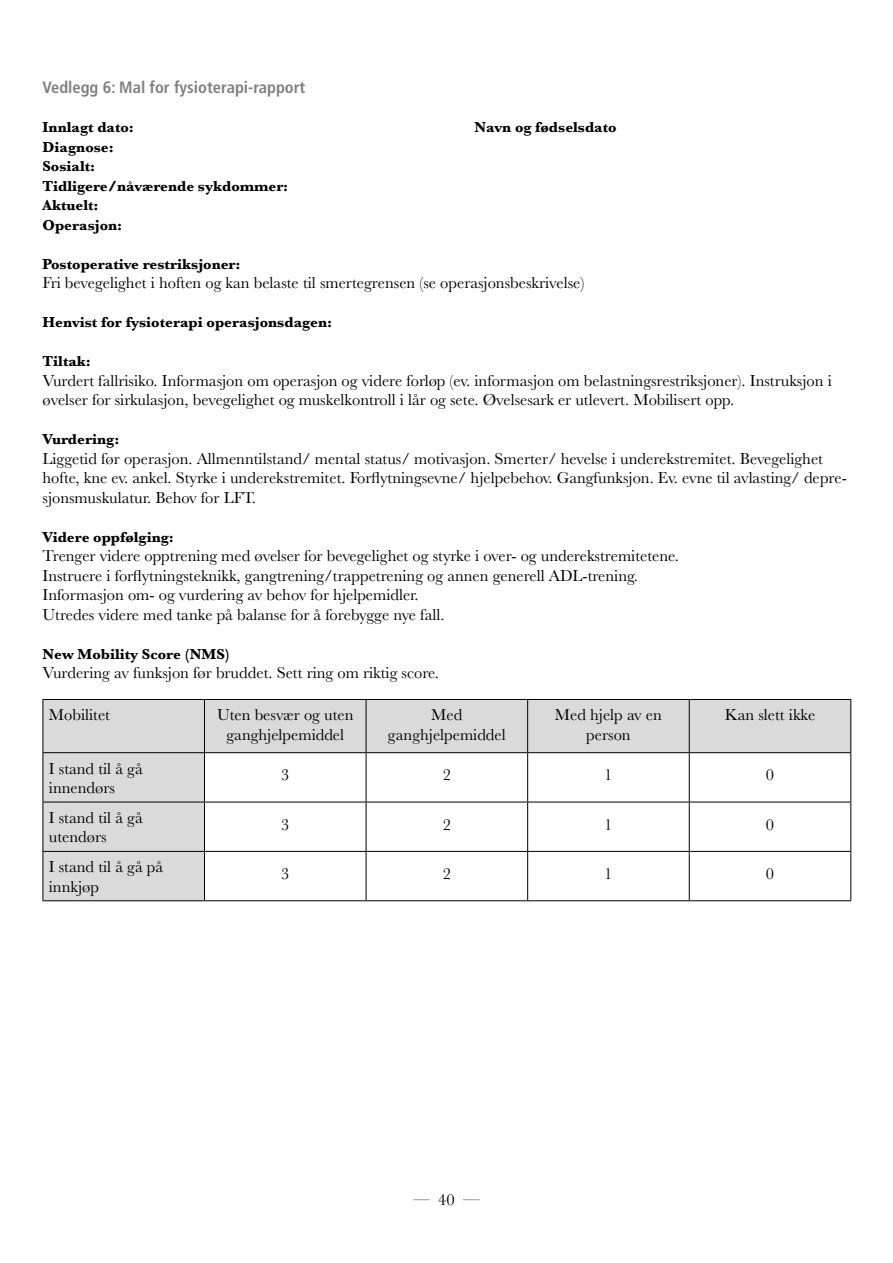
<style>
.page{position:relative;width:893px;height:1263px;background:#fff}
.page>*{position:absolute;margin:0;border:0;box-sizing:border-box;transform-origin:0 0}
.t1{font:16.5px/19.5px "Baskerville";color:#000}
.t2{font:700 condensed 16.5px "Frutiger";color:#808080}
.t3{font:700 15px/19.5px "Baskerville";color:#000}
</style>
<div class="page">
<div style="left:44px;top:700px;width:806px;height:200px;background:#dadada"></div>
<svg style="left:205px;top:753px;width:645px;height:147px"></svg>
<hr style="left:204px;top:700px;width:1px;height:52px;background:#000">
<hr style="left:366px;top:700px;width:1px;height:52px;background:#000">
<hr style="left:527px;top:700px;width:1px;height:52px;background:#000">
<hr style="left:689px;top:700px;width:1px;height:52px;background:#000">
<hr style="left:204px;top:753px;width:1px;height:49px;background:#000">
<hr style="left:366px;top:753px;width:1px;height:49px;background:#000">
<hr style="left:527px;top:753px;width:1px;height:49px;background:#000">
<hr style="left:689px;top:753px;width:1px;height:49px;background:#000">
<hr style="left:204px;top:802px;width:1px;height:49px;background:#000">
<hr style="left:366px;top:802px;width:1px;height:49px;background:#000">
<hr style="left:527px;top:802px;width:1px;height:49px;background:#000">
<hr style="left:689px;top:802px;width:1px;height:49px;background:#000">
<hr style="left:204px;top:852px;width:1px;height:48px;background:#000">
<hr style="left:366px;top:852px;width:1px;height:48px;background:#000">
<hr style="left:527px;top:852px;width:1px;height:48px;background:#000">
<hr style="left:689px;top:852px;width:1px;height:48px;background:#000">
<hr style="left:43px;top:752px;width:161px;height:1px;background:#000">
<hr style="left:204px;top:752px;width:162px;height:1px;background:#000">
<hr style="left:366px;top:752px;width:162px;height:1px;background:#000">
<hr style="left:528px;top:752px;width:161px;height:1px;background:#000">
<hr style="left:689px;top:752px;width:162px;height:1px;background:#000">
<hr style="left:43px;top:802px;width:161px;height:1px;background:#000">
<hr style="left:204px;top:802px;width:162px;height:1px;background:#000">
<hr style="left:366px;top:802px;width:162px;height:1px;background:#000">
<hr style="left:528px;top:802px;width:161px;height:1px;background:#000">
<hr style="left:689px;top:802px;width:162px;height:1px;background:#000">
<hr style="left:43px;top:851px;width:161px;height:1px;background:#000">
<hr style="left:204px;top:851px;width:162px;height:1px;background:#000">
<hr style="left:366px;top:851px;width:162px;height:1px;background:#000">
<hr style="left:528px;top:851px;width:161px;height:1px;background:#000">
<hr style="left:689px;top:851px;width:162px;height:1px;background:#000">
<hr style="left:43px;top:699px;width:161px;height:1px;background:#000">
<hr style="left:43px;top:700px;width:1px;height:52px;background:#000">
<hr style="left:204px;top:699px;width:162px;height:1px;background:#000">
<hr style="left:366px;top:699px;width:162px;height:1px;background:#000">
<hr style="left:528px;top:699px;width:161px;height:1px;background:#000">
<hr style="left:689px;top:699px;width:162px;height:1px;background:#000">
<hr style="left:850px;top:700px;width:1px;height:52px;background:#000">
<hr style="left:43px;top:753px;width:1px;height:49px;background:#000">
<hr style="left:850px;top:753px;width:1px;height:49px;background:#000">
<hr style="left:43px;top:802px;width:1px;height:49px;background:#000">
<hr style="left:850px;top:802px;width:1px;height:49px;background:#000">
<hr style="left:43px;top:852px;width:1px;height:48px;background:#000">
<hr style="left:850px;top:852px;width:1px;height:48px;background:#000">
<hr style="left:43px;top:900px;width:161px;height:1px;background:#000">
<hr style="left:204px;top:900px;width:162px;height:1px;background:#000">
<hr style="left:366px;top:900px;width:162px;height:1px;background:#000">
<hr style="left:528px;top:900px;width:161px;height:1px;background:#000">
<hr style="left:689px;top:900px;width:162px;height:1px;background:#000">
<p class="t2" style="left:43px;top:77px;width:264px">Vedlegg 6: Mal for fysioterapi-rapport</p>
<p class="t3" style="left:43px;top:118px;width:93px">Innlagt dato:</p>
<p class="t3" style="left:475px;top:118px;width:144px">Navn og fødselsdato</p>
<p class="t3" style="left:43px;top:137px;width:247px">Diagnose:<br>Sosialt:<br>Tidligere/nåværende sykdommer:<br>Aktuelt:<br>Operasjon:</p>
<p class="t3" style="left:43px;top:254px;width:199px">Postoperative restriksjoner:</p>
<p class="t1" style="left:43px;top:273px;width:543px">Fri bevegelighet i hoften og kan belaste til smertegrensen (se operasjonsbeskrivelse)</p>
<p class="t3" style="left:43px;top:313px;width:291px">Henvist for fysioterapi operasjonsdagen:</p>
<p class="t3" style="left:43px;top:352px;width:50px">Tiltak:</p>
<p class="t1" style="left:43px;top:371px;width:791px">Vurdert fallrisiko. Informasjon om operasjon og videre forløp (ev. informasjon om belastningsrestriksjoner). Instruksjon i øvelser for sirkulasjon, bevegelighet og muskelkontroll i lår og sete. Øvelsesark er utlevert. Mobilisert opp.</p>
<p class="t3" style="left:43px;top:430px;width:78px">Vurdering:</p>
<p class="t1" style="left:43px;top:449px;width:806px">Liggetid før operasjon. Allmenntilstand/ mental status/ motivasjon. Smerter/ hevelse i underekstremitet. Bevegelighet hofte, kne ev. ankel. Styrke i underekstremitet. Forflytningsevne/ hjelpebehov. Gangfunksjon. Ev. evne til avlasting/ depre&shy;sjonsmuskulatur. Behov for LFT.</p>
<p class="t3" style="left:43px;top:527px;width:133px">Videre oppfølging:</p>
<p class="t1" style="left:43px;top:546px;width:638px">Trenger videre opptrening med øvelser for bevegelighet og styrke i over- og underekstremitetene.<br>Instruere i forflytningsteknikk, gangtrening/trappetrening og annen generell ADL-trening.<br>Informasjon om- og vurdering av behov for hjelpemidler.<br>Utredes videre med tanke på balanse for å forebygge nye fall.</p>
<p class="t3" style="left:43px;top:644px;width:189px">New Mobility Score (NMS)</p>
<p class="t1" style="left:43px;top:663px;width:398px">Vurdering av funksjon før bruddet. Sett ring om riktig score.</p>
<p class="t1" style="left:49px;top:705px;width:63px">Mobilitet</p>
<p class="t1" style="left:217px;top:705px;width:138px;text-align:center">Uten besvær og uten ganghjelpemiddel</p>
<p class="t1" style="left:388px;top:705px;width:119px;text-align:center">Med ganghjelpemiddel</p>
<p class="t1" style="left:555px;top:705px;width:108px;text-align:center">Med hjelp av en person</p>
<p class="t1" style="left:725px;top:705px;width:92px">Kan slett ikke</p>
<p class="t1" style="left:49px;top:759px;width:96px">I stand til å gå innendørs</p>
<p class="t1" style="left:281px;top:765px;width:10px">3</p>
<p class="t1" style="left:443px;top:765px;width:10px">2</p>
<p class="t1" style="left:604px;top:765px;width:10px">1</p>
<p class="t1" style="left:766px;top:765px;width:10px">0</p>
<p class="t1" style="left:49px;top:808px;width:96px">I stand til å gå utendørs</p>
<p class="t1" style="left:281px;top:815px;width:10px">3</p>
<p class="t1" style="left:443px;top:815px;width:10px">2</p>
<p class="t1" style="left:604px;top:815px;width:10px">1</p>
<p class="t1" style="left:766px;top:815px;width:10px">0</p>
<p class="t1" style="left:49px;top:857px;width:116px">I stand til å gå på innkjøp</p>
<p class="t1" style="left:281px;top:864px;width:10px">3</p>
<p class="t1" style="left:443px;top:864px;width:10px">2</p>
<p class="t1" style="left:604px;top:864px;width:10px">1</p>
<p class="t1" style="left:766px;top:864px;width:10px">0</p>
<p class="t1" style="left:413px;top:1190px;width:67px">— 40 —</p>
</div>
